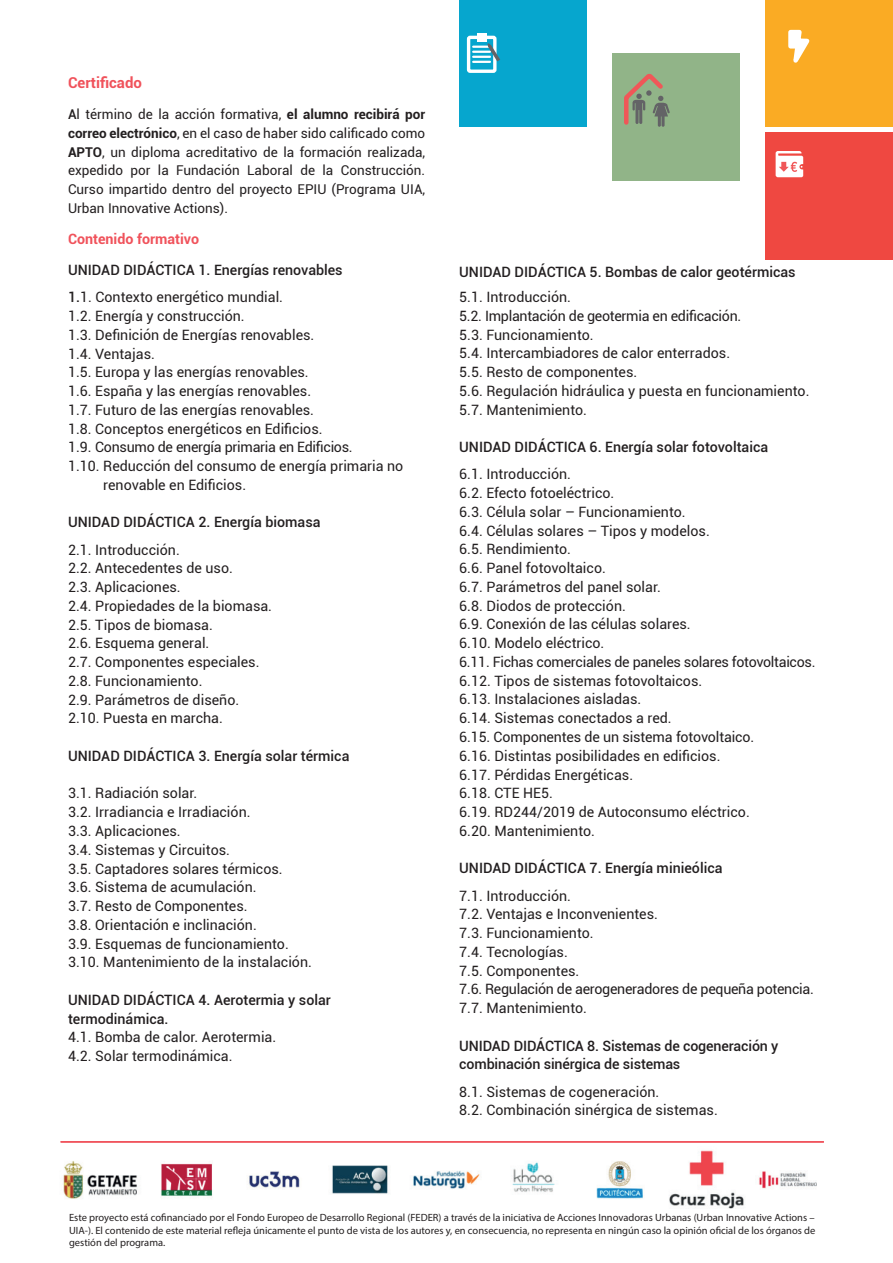
<style>
.page{position:relative;width:893px;height:1263px;background:#fff}
.page>*{position:absolute;margin:0;border:0;box-sizing:border-box;transform-origin:0 0}
.t1{font:700 15px "Roboto";color:#f0525b}
.t2{font:14.25px/18.8px "Roboto";color:#231f20}
.t3{font:500 14.25px/18.8px "Roboto";color:#231f20}
.t4{font:14.25px "Roboto";letter-spacing:-.02em;color:#231f20}
.t5{font:700 14.25px "Roboto";color:#f0525b}
.t6{font:13.5px/18.8px "Roboto";color:#231f20;text-align:justify}
.t7{font:10.5px/12.6px "Myriad Pro";color:#231f20;text-align:justify}
.s1{font-weight:500}
.s2{font-weight:700}
.s3{font-weight:400}
</style>
<div class="page">
<img style="left:63px;top:1150px;width:753px;height:58px">
<hr style="left:61px;top:1141px;width:763px;height:1px;background:#f0525b">
<hr style="left:61px;top:1142px;width:763px;height:1px;background:#f0525b">
<div style="left:612px;top:53px;width:128px;height:128px;background:#91b488"></div>
<div style="left:765px;top:133px;width:128px;height:127px;background:#ef4841"></div>
<div style="left:765px;top:0;width:128px;height:127px;background:#faab24"></div>
<div style="left:459px;top:0;width:128px;height:127px;background:#06a6ce"></div>
<svg style="left:776px;top:151px;width:27px;height:26px"></svg>
<svg style="left:788px;top:29px;width:22px;height:34px"></svg>
<svg style="left:624px;top:73px;width:46px;height:54px"></svg>
<div style="left:467px;top:36px;width:30px;height:37px;border:3px solid #fff;border-radius:2px"></div>
<div style="left:477px;top:34px;width:10px;height:8px;background:#fff"></div>
<svg style="left:473px;top:43px;width:27px;height:20px"></svg>
<p class="t1" style="left:68px;top:72px;width:75px">Certificado</p>
<p class="t6" style="left:68px;top:104px;width:359px"><span class="s1">A</span>l término de la acción formativa, <span class="s2">el alumno recibirá por correo electrónico</span>, en el caso de haber sido calificado como <span class="s2">APTO</span>, un diploma acreditativo de la formación realizada, expedido por la Fundación Laboral de la Construcción.<br>Curso impartido dentro del proyecto EPIU (Programa UIA, Urban Innovative Actions).</p>
<p class="t5" style="left:68px;top:228px;width:133px">Contenido formativo</p>
<p class="t3" style="left:68px;top:256px;width:276px;line-height:27.3px">UNIDAD DIDÁCTICA 1. Energías renovables<br>1.<span class="s3">1. Contexto energético mundial.</span></p>
<p class="t2" style="left:68px;top:306px;width:178px">1.2. Energía y construcción.</p>
<p class="t2" style="left:68px;top:325px;width:248px">1.3. Definición de Energías renovables.</p>
<p class="t2" style="left:68px;top:344px;width:88px">1.4. Ventajas.</p>
<p class="t2" style="left:68px;top:362px;width:242px">1.5. Europa y las energías renovables.</p>
<p class="t2" style="left:68px;top:381px;width:245px">1.6. España y las energías renovables.</p>
<p class="t2" style="left:68px;top:400px;width:248px">1.7. Futuro de las energías renovables.</p>
<p class="t2" style="left:68px;top:419px;width:256px">1.8. Conceptos energéticos en Edificios.</p>
<p class="t4" style="left:68px;top:437px;width:286px">1.9. Consumo de energía primaria en Edificios.</p>
<p class="t2" style="left:68px;top:456px;width:337px">1.10. Reducción del consumo de energía primaria no</p>
<p class="t2" style="left:103px;top:475px;width:144px">renovable en Edificios.</p>
<p class="t3" style="left:68px;top:512px;width:254px">UNIDAD DIDÁCTICA 2. Energía biomasa</p>
<p class="t2" style="left:68px;top:540px;width:206px">2.1. Introducción.<br>2.2. Antecedentes de uso.<br>2.3. Aplicaciones.<br>2.4. Propiedades de la biomasa.<br>2.5. Tipos de biomasa.<br>2.6. Esquema general.<br>2.7. Componentes especiales.<br>2.8. Funcionamiento.<br>2.9. Parámetros de diseño.<br>2.10. Puesta en marcha.</p>
<p class="t3" style="left:68px;top:746px;width:283px">UNIDAD DIDÁCTICA 3. Energía solar térmica</p>
<p class="t2" style="left:68px;top:783px;width:245px">3.1. Radiación solar.<br>3.2. Irradiancia e Irradiación.<br>3.3. Aplicaciones.<br>3.4. Sistemas y Circuitos.<br>3.5. Captadores solares térmicos.<br>3.6. Sistema de acumulación.<br>3.7. Resto de Componentes.<br>3.8. Orientación e inclinación.<br>3.9. Esquemas de funcionamiento.<br>3.10. Mantenimiento de la instalación.</p>
<p class="t3" style="left:68px;top:990px;width:264px">UNIDAD DIDÁCTICA 4. Aerotermia y solar termodinámica.</p>
<p class="t2" style="left:68px;top:1027px;width:210px">4.1. Bomba de calor. Aerotermia.<br>4.2. Solar termodinámica.</p>
<p class="t3" style="left:459px;top:262px;width:338px">UNIDAD DIDÁCTICA 5. Bombas de calor geotérmicas</p>
<p class="t2" style="left:459px;top:287px;width:352px">5.1. Introducción.<br>5.2. Implantación de geotermia en edificación.<br>5.3. Funcionamiento.<br>5.4. Intercambiadores de calor enterrados.<br>5.5. Resto de componentes.<br>5.6. Regulación hidráulica y puesta en funcionamiento.<br>5.7. Mantenimiento.</p>
<p class="t3" style="left:459px;top:437px;width:310px">UNIDAD DIDÁCTICA 6. Energía solar fotovoltaica</p>
<p class="t2" style="left:459px;top:464px;width:358px">6.1. Introducción.<br>6.2. Efecto fotoeléctrico.<br>6.3. Célula solar – Funcionamiento.<br>6.4. Células solares – Tipos y modelos.<br>6.5. Rendimiento.<br>6.6. Panel fotovoltaico.<br>6.7. Parámetros del panel solar.<br>6.8. Diodos de protección.<br>6.9. Conexión de las células solares.<br>6.10. Modelo eléctrico.<br>6.11. Fichas comerciales de paneles solares fotovoltaicos.<br>6.12. Tipos de sistemas fotovoltaicos.<br>6.13. Instalaciones aisladas.<br>6.14. Sistemas conectados a red.<br>6.15. Componentes de un sistema fotovoltaico.<br>6.16. Distintas posibilidades en edificios.<br>6.17. Pérdidas Energéticas.<br>6.18. CTE HE5.<br>6.19. RD244/2019 de Autoconsumo eléctrico.<br>6.20. Mantenimiento.</p>
<p class="t3" style="left:459px;top:858px;width:265px">UNIDAD DIDÁCTICA 7. Energía minieólica</p>
<p class="t2" style="left:459px;top:885px;width:356px">7.1. Introducción.<br>7.2. Ventajas e Inconvenientes.<br>7.3. Funcionamiento.<br>7.4. Tecnologías.<br>7.5. Componentes.<br>7.6. Regulación de aerogeneradores de pequeña potencia.<br>7.7. Mantenimiento.</p>
<p class="t3" style="left:459px;top:1035px;width:321px">UNIDAD DIDÁCTICA 8. Sistemas de cogeneración y combinación sinérgica de sistemas</p>
<p class="t2" style="left:459px;top:1082px;width:260px">8.1. Sistemas de cogeneración.<br>8.2. Combinación sinérgica de sistemas.</p>
<p class="t7" style="left:69px;top:1211px;width:748px">Este proyecto está cofinanciado por el Fondo Europeo de Desarrollo Regional (FEDER) a través de la iniciativa de Acciones Innovadoras Urbanas (Urban Innovative Actions – UIA-). El contenido de este material refleja únicamente el punto de vista de los autores y, en consecuencia, no representa en ningún caso la opinión oficial de los órganos de gestión del programa.</p>
</div>
